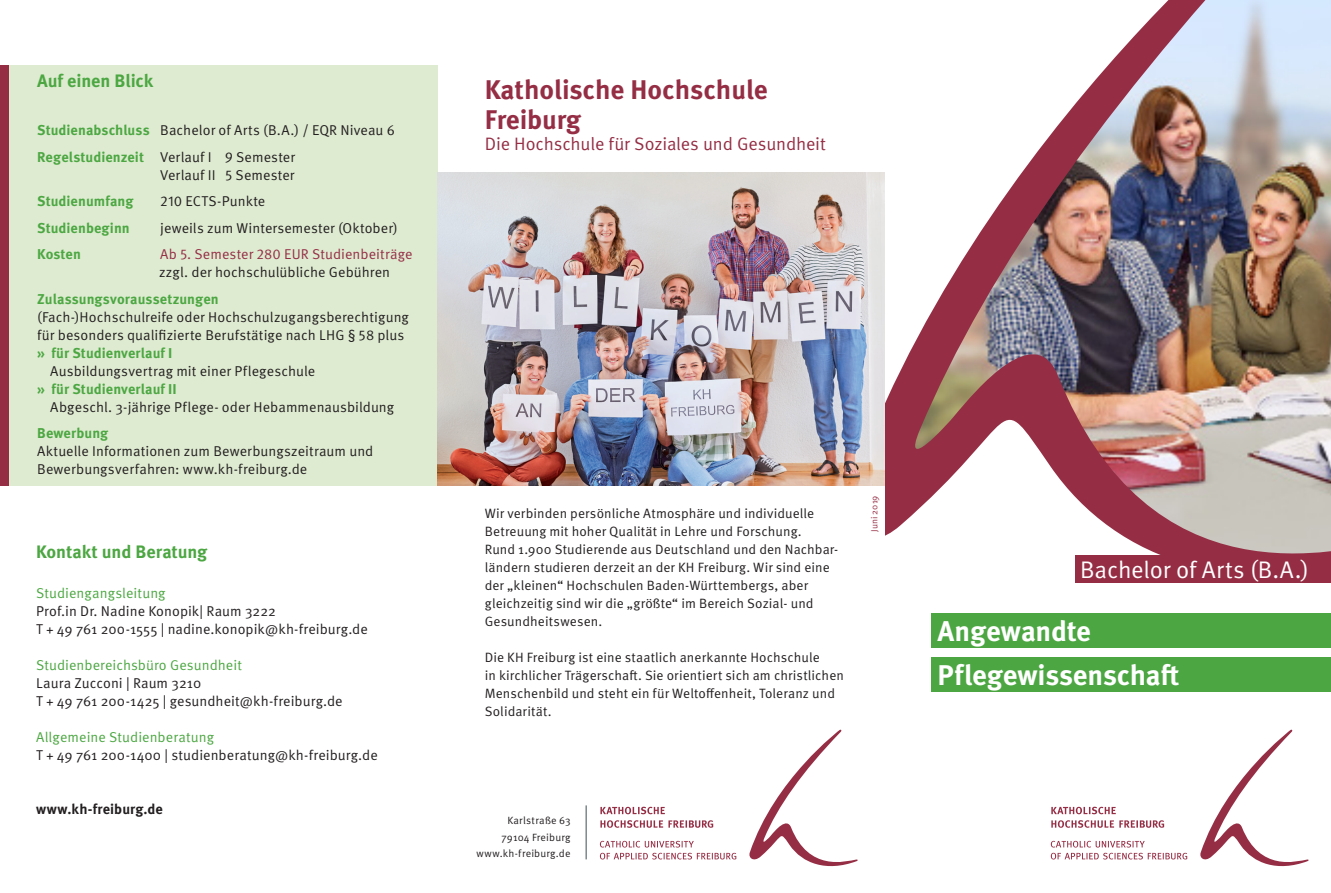
<style>
.page{position:relative;width:1331px;height:893px;background:#fff}
.page>*{position:absolute;margin:0;border:0;box-sizing:border-box;transform-origin:0 0}
.t1{font:700 28.5px/43.2px "Meta Pro";letter-spacing:-.005em;color:#fff}
.t2{font:700 27px/30px "Meta Pro";letter-spacing:-.005em;color:#952e45}
.t3{font:24px "Meta Pro Norm";letter-spacing:-.01em;color:#fff}
.t4{font:18px "Meta Pro Norm";letter-spacing:-.01em;color:#952e45}
.t5{font:700 18px "Meta Pro";letter-spacing:-.005em;color:#4ca742}
.t6{font:14.25px/18px "Meta Pro Norm";letter-spacing:.005em;color:#231f20}
.t7{font:700 14.25px "Meta Pro";letter-spacing:.005em;color:#4ca742}
.t8{font:14.25px "Meta Pro Norm";color:#4ca742}
.t9{font:14.25px "Meta Pro Norm";letter-spacing:.005em;color:#952e45}
.t10{font:700 14.25px "Meta Pro";letter-spacing:.01em;color:#231f20}
.t11{font:13.5px/18px "Meta Pro Norm";letter-spacing:.005em;color:#231f20}
.t12{font:10.5px/16.5px "Meta Pro Norm";letter-spacing:.025em;color:#231f20;text-align:right}
.t13{font:9px "Meta Pro Norm";color:#952e45}
.s1{font-family:"Meta Pro";font-weight:700;color:#4ca742}
</style>
<div class="page">
<img style="left:835px;top:0;width:496px;height:583px">
<div style="left:0;top:65px;width:11px;height:421px;background:#952e45"></div>
<div style="left:1076px;top:555px;width:255px;height:28px;background:#952e45"></div>
<div style="left:931px;top:613px;width:400px;height:35px;background:#4ca742"></div>
<div style="left:931px;top:657px;width:400px;height:34px;background:#4ca742"></div>
<svg style="left:1200px;top:729px;width:109px;height:138px"></svg>
<svg style="left:1051px;top:841px;width:136px;height:18px"></svg>
<svg style="left:1051px;top:820px;width:113px;height:8px"></svg>
<svg style="left:1051px;top:807px;width:65px;height:7px"></svg>
<div style="left:10px;top:65px;width:428px;height:421px;background:#deebd1"></div>
<div style="left:842px;top:418px;width:42px;height:127px;background:#fff"></div>
<img style="left:438px;top:173px;width:446px;height:313px">
<hr style="left:586px;top:805px;width:1px;height:54px;background:#3d4f51">
<svg style="left:749px;top:729px;width:109px;height:138px"></svg>
<svg style="left:600px;top:841px;width:136px;height:18px"></svg>
<svg style="left:600px;top:820px;width:113px;height:8px"></svg>
<svg style="left:600px;top:807px;width:65px;height:7px"></svg>
<p class="t5" style="left:37px;top:67px;width:118px">Auf einen Blick</p>
<p class="t6" style="left:37px;top:116px;width:359px;line-height:26.5px"><span class="s1">Studienabschluss</span> Bachelor of Arts (B.A.) / EQR Niveau 6<br><span class="s1">Regelstudienzeit</span> Verlauf I 9 Semester</p>
<p class="t6" style="left:160px;top:165px;width:136px">Verlauf II 5 Semester</p>
<p class="t7" style="left:37px;top:190px;width:98px">Studienumfang</p>
<p class="t6" style="left:160px;top:192px;width:107px">210 ECTS-Punkte</p>
<p class="t7" style="left:37px;top:217px;width:94px">Studienbeginn</p>
<p class="t6" style="left:160px;top:218px;width:239px">jeweils zum Wintersemester (Oktober)</p>
<p class="t7" style="left:37px;top:243px;width:45px">Kosten</p>
<p class="t9" style="left:160px;top:244px;width:254px">Ab 5. Semester 280 EUR Studienbeiträge</p>
<p class="t6" style="left:159px;top:263px;width:233px">zzgl. der hochschulübliche Gebühren</p>
<p class="t7" style="left:37px;top:288px;width:183px">Zulassungsvoraussetzungen</p>
<p class="t6" style="left:37px;top:307px;width:373px">(Fach-)Hochschulreife oder Hochschulzugangsberechtigung für besonders qualifizierte Berufstätige nach LHG § 58 plus</p>
<p class="t7" style="left:37px;top:342px;width:137px">» für Studienverlauf I</p>
<p class="t6" style="left:50px;top:361px;width:267px">Ausbildungsvertrag mit einer Pflegeschule</p>
<p class="t7" style="left:37px;top:378px;width:141px">» für Studienverlauf II</p>
<p class="t6" style="left:50px;top:397px;width:345px">Abgeschl. 3-jährige Pflege- oder Hebammenausbildung</p>
<p class="t7" style="left:37px;top:422px;width:73px">Bewerbung</p>
<p class="t6" style="left:37px;top:442px;width:338px">Aktuelle Informationen zum Bewerbungszeitraum und<br>Bewerbungsverfahren: www.kh-freiburg.de</p>
<p class="t5" style="left:36px;top:538px;width:173px">Kontakt und Beratung</p>
<p class="t8" style="left:36px;top:582px;width:131px">Studiengangsleitung</p>
<p class="t6" style="left:36px;top:601px;width:333px">Prof.in Dr. Nadine Konopik| Raum 3222<br>T + 49 761 200-1555 | nadine.konopik@kh-freiburg.de</p>
<p class="t8" style="left:36px;top:654px;width:207px">Studienbereichsbüro Gesundheit</p>
<p class="t6" style="left:36px;top:673px;width:308px">Laura Zucconi | Raum 3210<br>T + 49 761 200-1425 | gesundheit@kh-freiburg.de</p>
<p class="t8" style="left:36px;top:726px;width:179px">Allgemeine Studienberatung</p>
<p class="t6" style="left:36px;top:745px;width:343px">T + 49 761 200-1400 | studienberatung@kh-freiburg.de</p>
<p class="t10" style="left:36px;top:798px;width:128px">www.kh-freiburg.de</p>
<h2 class="t2" style="left:485px;top:72px;width:285px">Katholische Hochschule<br>Freiburg</h2>
<p class="t4" style="left:485px;top:130px;width:343px">Die Hochschule für Soziales und Gesundheit</p>
<p class="t11" style="left:485px;top:504px;width:355px">Wir verbinden persönliche Atmosphäre und individuelle Betreuung mit hoher Qualität in Lehre und Forschung.<br>Rund 1.900 Studierende aus Deutschland und den Nachbar&shy;ländern studieren derzeit an der KH Freiburg. Wir sind eine der „kleinen“ Hochschulen Baden-Württembergs, aber gleichzeitig sind wir die „größte“ im Bereich Sozial- und Gesundheitswesen.</p>
<p class="t11" style="left:485px;top:648px;width:361px">Die KH Freiburg ist eine staatlich anerkannte Hochschule<br>in kirchlicher Trägerschaft. Sie orientiert sich am christlichen Menschenbild und steht ein für Weltoffenheit, Toleranz und Solidarität.</p>
<p class="t13" style="left:867px;top:531px;width:38px;rotate:-90deg">Juni 2019</p>
<p class="t12" style="left:477px;top:812px;width:95px">Karlstraße 63<br>79104 Freiburg www.kh-freiburg.de</p>
<h3 class="t3" style="left:1080px;top:551px;width:230px">Bachelor of Arts (B.A.)</h3>
<h1 class="t1" style="left:938px;top:608px;width:243px">Angewandte<br>Pflegewissenschaft</h1>
</div>
